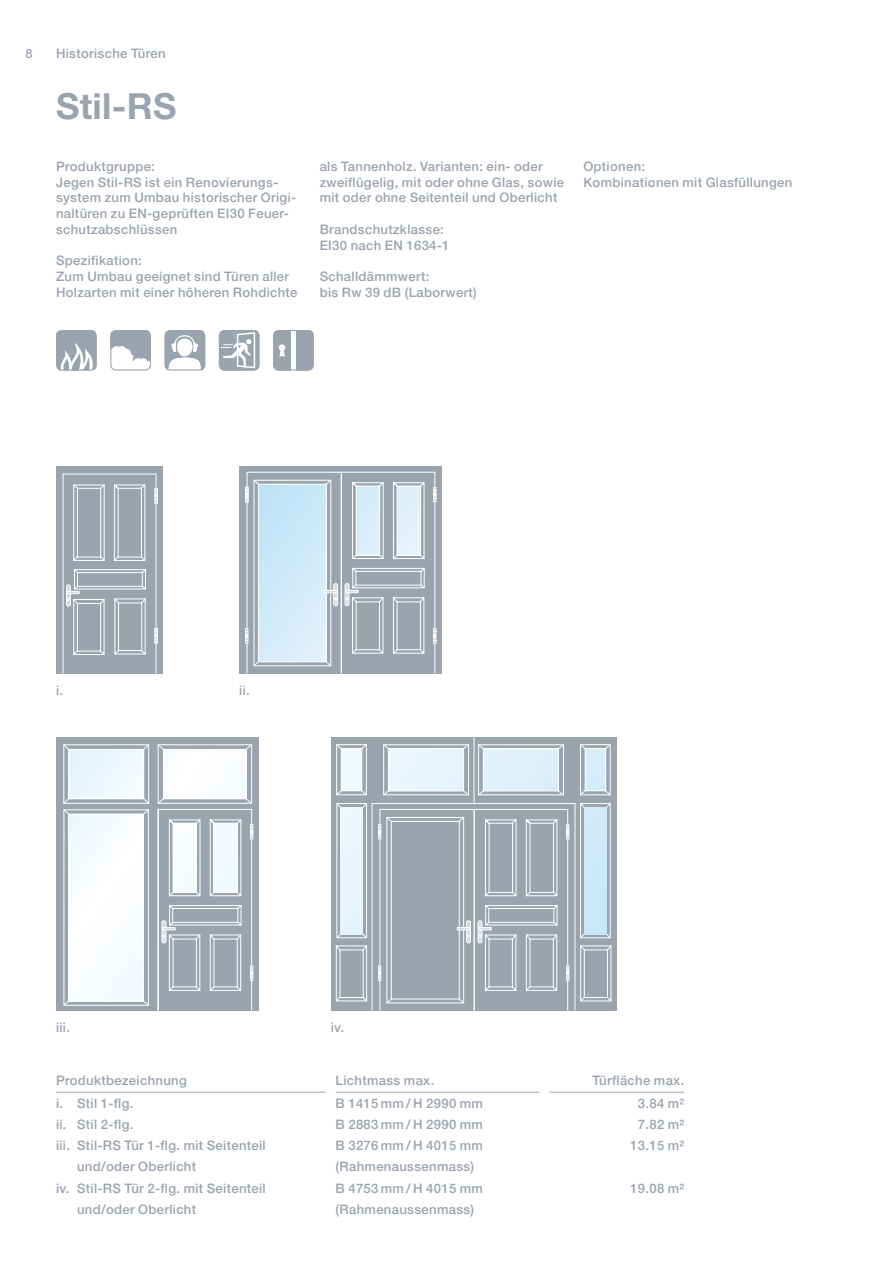
<style>
.page{position:relative;width:893px;height:1263px;background:#fff}
.page>*{position:absolute;margin:0;border:0;box-sizing:border-box;transform-origin:0 0}
.Body_text{font:700 36px "Helvetica Neue LT Pro";letter-spacing:.01em;color:#9aa4af}
.Body_text-2{font:500 13.2px/15.8px "Helvetica Neue LT Pro";letter-spacing:.025em;color:#9aa4af}
.Body_text-3{font:500 12.75px "Helvetica Neue LT Pro";color:#9aa4af}
</style>
<div class="page">
<div style="left:239px;top:466px;width:203px;height:207px;background:#9aa4af"></div>
<div style="left:341px;top:472px;width:94px;height:202px;border:1px solid #fff"></div>
<hr style="left:245px;top:487px;width:3px;height:15px;background:#fff">
<hr style="left:245px;top:628px;width:3px;height:16px;background:#fff">
<hr style="left:433px;top:487px;width:3px;height:15px;background:#fff">
<svg style="left:434px;top:487px;width:2px;height:15px"></svg>
<hr style="left:433px;top:628px;width:3px;height:16px;background:#fff">
<svg style="left:434px;top:629px;width:2px;height:14px"></svg>
<svg style="left:345px;top:482px;width:80px;height:172px"></svg>
<svg style="left:246px;top:480px;width:92px;height:186px;background:#cee2ed"></svg>
<div style="left:56px;top:466px;width:107px;height:207px;background:#9aa4af"></div>
<div style="left:63px;top:474px;width:93px;height:200px;border:1px solid #fff"></div>
<div style="left:155px;top:488px;width:3px;height:15px;background:#d7dbdf;border:1px solid #fff"></div>
<svg style="left:155px;top:491px;width:2px;height:9px"></svg>
<div style="left:155px;top:628px;width:3px;height:15px;background:#d7dbdf;border:1px solid #fff"></div>
<svg style="left:155px;top:631px;width:2px;height:9px"></svg>
<svg style="left:66px;top:484px;width:80px;height:171px"></svg>
<div style="left:56px;top:737px;width:203px;height:273px;background:#9aa4af"></div>
<div style="left:158px;top:809px;width:94px;height:202px;border:1px solid #fff"></div>
<hr style="left:158px;top:809px;width:1px;height:201px;background:#fff">
<svg style="left:250px;top:824px;width:3px;height:15px"></svg>
<hr style="left:250px;top:965px;width:3px;height:16px;background:#fff">
<svg style="left:250px;top:966px;width:3px;height:14px"></svg>
<div style="left:69px;top:749px;width:75px;height:50px;background:#eef7fd"></div>
<div style="left:68px;top:749px;width:76px;height:50px;border:1px solid #fff"></div>
<div style="left:64px;top:744px;width:85px;height:59px;border:1px solid #fff"></div>
<svg style="left:63px;top:744px;width:7px;height:6px"></svg>
<svg style="left:143px;top:744px;width:6px;height:6px"></svg>
<svg style="left:63px;top:798px;width:86px;height:208px;background:#eaeef1"></svg>
<div style="left:163px;top:749px;width:83px;height:50px;background:#fbfdff"></div>
<div style="left:158px;top:744px;width:94px;height:59px;border:1px solid #fff"></div>
<svg style="left:158px;top:744px;width:6px;height:6px"></svg>
<svg style="left:245px;top:798px;width:7px;height:6px"></svg>
<svg style="left:245px;top:744px;width:7px;height:6px"></svg>
<svg style="left:157px;top:798px;width:7px;height:6px"></svg>
<svg style="left:162px;top:819px;width:80px;height:172px"></svg>
<div style="left:331px;top:737px;width:285px;height:274px;background:#9aa4af"></div>
<div style="left:372px;top:803px;width:203px;height:208px;background:#9aa4af;border:1px solid #fff"></div>
<div style="left:474px;top:809px;width:94px;height:202px;border:1px solid #fff"></div>
<div style="left:380px;top:809px;width:94px;height:202px;border:1px solid #fff"></div>
<svg style="left:566px;top:824px;width:3px;height:15px"></svg>
<hr style="left:566px;top:965px;width:3px;height:16px;background:#fff">
<svg style="left:566px;top:966px;width:3px;height:14px"></svg>
<svg style="left:478px;top:819px;width:80px;height:172px"></svg>
<svg style="left:378px;top:817px;width:93px;height:186px"></svg>
<div style="left:388px;top:749px;width:76px;height:42px;background:#e9f5fc"></div>
<div style="left:388px;top:748px;width:76px;height:43px;border:1px solid #fff"></div>
<div style="left:383px;top:744px;width:86px;height:51px;border:1px solid #fff"></div>
<svg style="left:383px;top:744px;width:6px;height:5px"></svg>
<svg style="left:463px;top:790px;width:6px;height:5px"></svg>
<svg style="left:463px;top:744px;width:6px;height:5px"></svg>
<svg style="left:383px;top:790px;width:6px;height:5px"></svg>
<div style="left:483px;top:749px;width:75px;height:42px;background:#def0fb"></div>
<div style="left:483px;top:748px;width:76px;height:43px;border:1px solid #fff"></div>
<div style="left:478px;top:744px;width:86px;height:51px;border:1px solid #fff"></div>
<svg style="left:478px;top:744px;width:6px;height:5px"></svg>
<svg style="left:558px;top:790px;width:6px;height:5px"></svg>
<svg style="left:558px;top:744px;width:6px;height:5px"></svg>
<svg style="left:478px;top:790px;width:6px;height:5px"></svg>
<div style="left:336px;top:744px;width:31px;height:51px;border:1px solid #fff"></div>
<div style="left:341px;top:749px;width:21px;height:42px;background:#f1f9fd"></div>
<div style="left:341px;top:748px;width:21px;height:43px;border:1px solid #fff"></div>
<div style="left:580px;top:744px;width:30px;height:51px;border:1px solid #fff"></div>
<div style="left:585px;top:749px;width:21px;height:42px;background:#d5ecfa"></div>
<div style="left:585px;top:748px;width:21px;height:43px;border:1px solid #fff"></div>
<hr style="left:474px;top:737px;width:1px;height:66px;background:#fff">
<div style="left:580px;top:803px;width:30px;height:135px;border:1px solid #fff"></div>
<svg style="left:580px;top:933px;width:5px;height:5px"></svg>
<svg style="left:606px;top:933px;width:5px;height:5px"></svg>
<div style="left:584px;top:807px;width:23px;height:127px;background:#cde9f9"></div>
<div style="left:337px;top:803px;width:30px;height:135px;border:1px solid #fff"></div>
<svg style="left:336px;top:933px;width:5px;height:5px"></svg>
<svg style="left:362px;top:933px;width:5px;height:5px"></svg>
<div style="left:340px;top:807px;width:23px;height:127px;background:#e9f5fc"></div>
<svg style="left:336px;top:945px;width:31px;height:56px"></svg>
<svg style="left:580px;top:945px;width:31px;height:56px"></svg>
<hr style="left:56px;top:1092px;width:270px;height:1px;background:#9aa4af">
<hr style="left:336px;top:1092px;width:204px;height:1px;background:#9aa4af">
<hr style="left:549px;top:1092px;width:135px;height:1px;background:#9aa4af">
<svg style="left:111px;top:330px;width:39px;height:39px"></svg>
<div style="left:110px;top:330px;width:41px;height:41px;border:1px solid #9aa4af;border-radius:5px"></div>
<svg style="left:165px;top:330px;width:40px;height:41px"></svg>
<div style="left:165px;top:330px;width:40px;height:41px;border:1px solid #9aa4af;border-radius:5px"></div>
<div style="left:219px;top:330px;width:40px;height:41px;background:#9aa4af;border-radius:6px"></div>
<svg style="left:221px;top:332px;width:35px;height:37px"></svg>
<div style="left:219px;top:330px;width:40px;height:41px;border:1px solid #9aa4af;border-radius:5px"></div>
<div style="left:56px;top:330px;width:41px;height:41px;background:#9aa4af;border-radius:6px"></div>
<svg style="left:61px;top:343px;width:32px;height:26px"></svg>
<div style="left:56px;top:330px;width:41px;height:41px;border:1px solid #9aa4af;border-radius:5px"></div>
<div style="left:273px;top:330px;width:41px;height:41px;background:#9aa4af;border-radius:6px"></div>
<div style="left:291px;top:330px;width:5px;height:41px;background:#fff"></div>
<svg style="left:279px;top:344px;width:6px;height:12px"></svg>
<div style="left:273px;top:330px;width:41px;height:41px;border:1px solid #9aa4af;border-radius:5px"></div>
<p class="Body_text-3" style="left:26px;top:46px;width:9px">8</p>
<p class="Body_text-2" style="left:56px;top:45px;width:111px">Historische Türen</p>
<p class="Body_text" style="left:56px;top:84px;width:122px">Stil-RS</p>
<p class="Body_text-2" style="left:56px;top:158px;width:100px">Produktgruppe:</p>
<p class="Body_text-2" style="left:56px;top:174px;width:242px">Jegen Stil-RS ist ein Renovierungs&shy;system zum Umbau historischer Origi&shy;naltüren zu EN-geprüften EI30 Feuer&shy;schutzabschlüssen</p>
<p class="Body_text-2" style="left:56px;top:253px;width:87px">Spezifikation:</p>
<p class="Body_text-2" style="left:56px;top:268px;width:243px">Zum Umbau geeignet sind Türen aller<br>Holzarten mit einer höheren Rohdichte</p>
<p class="Body_text-2" style="left:320px;top:158px;width:246px">als Tannenholz. Varianten: ein- oder zweiflügelig, mit oder ohne Glas, sowie mit oder ohne Seitenteil und Oberlicht</p>
<p class="Body_text-2" style="left:320px;top:221px;width:126px">Brandschutzklasse:</p>
<p class="Body_text-2" style="left:320px;top:237px;width:131px">EI30 nach EN 1634-1</p>
<p class="Body_text-2" style="left:320px;top:268px;width:111px">Schalldämmwert:</p>
<p class="Body_text-2" style="left:320px;top:284px;width:159px">bis Rw 39 dB (Laborwert)</p>
<p class="Body_text-2" style="left:583px;top:158px;width:63px">Optionen:</p>
<p class="Body_text-2" style="left:583px;top:174px;width:211px">Kombinationen mit Glasfüllungen</p>
<p class="Body_text-2" style="left:56px;top:682px;width:9px">i.</p>
<p class="Body_text-2" style="left:239px;top:682px;width:12px">ii.</p>
<p class="Body_text-2" style="left:56px;top:1019px;width:16px">iii.</p>
<p class="Body_text-2" style="left:331px;top:1019px;width:15px">iv.</p>
<p class="Body_text-2" style="left:56px;top:1072px;width:132px">Produktbezeichnung</p>
<p class="Body_text-2" style="left:336px;top:1072px;width:100px">Lichtmass max.</p>
<p class="Body_text-2" style="left:592px;top:1072px;width:93px">Türfläche max.</p>
<p class="Body_text-2" style="left:56px;top:1095px;width:79px">i. Stil 1-flg.</p>
<p class="Body_text-2" style="left:336px;top:1095px;width:149px">B 1415 mm / H 2990 mm</p>
<p class="Body_text-2" style="left:638px;top:1095px;width:48px">3.84 m2</p>
<p class="Body_text-2" style="left:56px;top:1116px;width:79px">ii. Stil 2-flg.</p>
<p class="Body_text-2" style="left:336px;top:1116px;width:149px">B 2883 mm / H 2990 mm</p>
<p class="Body_text-2" style="left:638px;top:1116px;width:48px">7.82 m2</p>
<p class="Body_text-2" style="left:56px;top:1137px;width:211px">iii. Stil-RS Tür 1-flg. mit Seitenteil</p>
<p class="Body_text-2" style="left:336px;top:1137px;width:149px">B 3276 mm / H 4015 mm</p>
<p class="Body_text-2" style="left:630px;top:1137px;width:55px">13.15 m2</p>
<p class="Body_text-2" style="left:77px;top:1158px;width:121px">und/oder Oberlicht</p>
<p class="Body_text-2" style="left:336px;top:1158px;width:140px">(Rahmenaussenmass)</p>
<p class="Body_text-2" style="left:56px;top:1180px;width:211px">iv. Stil-RS Tür 2-flg. mit Seitenteil</p>
<p class="Body_text-2" style="left:336px;top:1180px;width:149px">B 4753 mm / H 4015 mm</p>
<p class="Body_text-2" style="left:630px;top:1180px;width:55px">19.08 m2</p>
<p class="Body_text-2" style="left:77px;top:1201px;width:121px">und/oder Oberlicht</p>
<p class="Body_text-2" style="left:336px;top:1201px;width:140px">(Rahmenaussenmass)</p>
</div>
